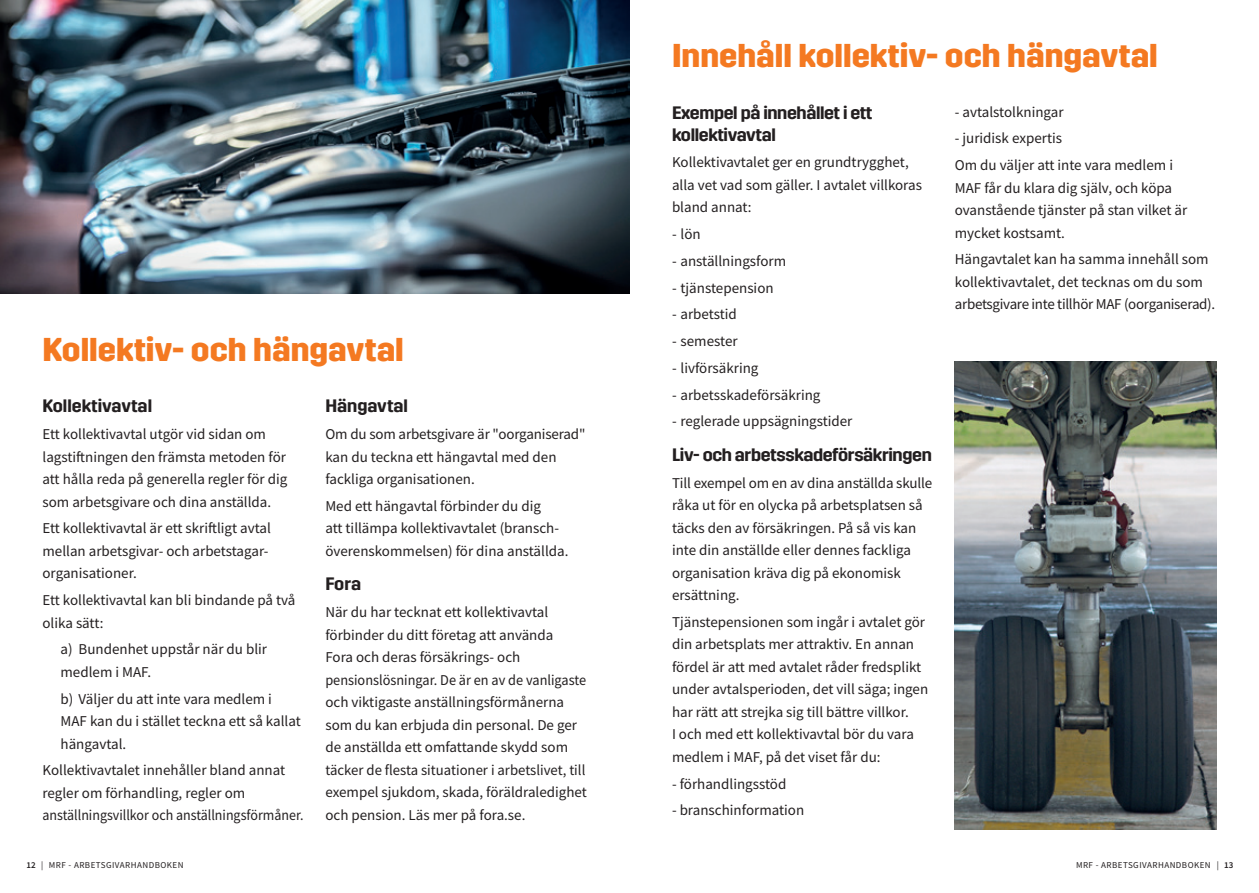
<style>
.page{position:relative;width:1259px;height:893px;background:#fff}
.page>*{position:absolute;margin:0;border:0;box-sizing:border-box;transform-origin:0 0}
.t1{font:700 33px "Trim";color:#f47921}
.t2{font:600 18px/21.6px "Trim";letter-spacing:-.02em;color:#231f20}
.t3{font:600 18px "Trim";color:#231f20}
.t4{font:15px/22.5px "Source Sans Pro";color:#231f20}
.t5{font:9px "Source Sans Pro";letter-spacing:.05em;color:#231f20}
.s1{font-weight:600}
</style>
<div class="page">
<img style="left:0;top:0;width:629px;height:293px">
<img style="left:955px;top:361px;width:261px;height:468px">
<h1 class="t1" style="left:43px;top:330px;width:363px">Kollektiv- och hängavtal</h1>
<p class="t3" style="left:43px;top:396px;width:111px">Kollektivavtal</p>
<p class="t4" style="left:43px;top:423px;width:246px">Ett kollektivavtal utgör vid sidan om lagstiftningen den främsta metoden för att hålla reda på generella regler för dig som arbetsgivare och dina anställda.</p>
<p class="t4" style="left:43px;top:517px;width:230px">Ett kollektivavtal är ett skriftligt avtal mellan arbetsgivar- och arbetstagar&shy;organisationer.</p>
<p class="t4" style="left:43px;top:589px;width:254px">Ett kollektivavtal kan bli bindande på två olika sätt:</p>
<p class="t4" style="left:61px;top:638px;width:208px">a) Bundenhet uppstår när du blir medlem i MAF.</p>
<p class="t4" style="left:61px;top:687px;width:242px">b) Väljer du att inte vara medlem i<br>MAF kan du i stället teckna ett så kallat hängavtal.</p>
<p class="t4" style="left:43px;top:759px;width:262px">Kollektivavtalet innehåller bland annat regler om förhandling, regler om anställningsvillkor och anställningsförmåner.</p>
<p class="t3" style="left:325px;top:396px;width:84px">Hängavtal</p>
<p class="t4" style="left:325px;top:423px;width:262px">Om du som arbetsgivare är "oorganiserad" kan du teckna ett hängavtal med den fackliga organisationen.</p>
<p class="t4" style="left:325px;top:495px;width:245px">Med ett hängavtal förbinder du dig<br>att tillämpa kollektivavtalet (bransch&shy;överenskommelsen) för dina anställda.</p>
<p class="t2" style="left:325px;top:573px;width:37px">Fora</p>
<p class="t4" style="left:325px;top:601px;width:263px">När du har tecknat ett kollektivavtal förbinder du ditt företag att använda<br>Fora och deras försäkrings- och pensionslösningar. De är en av de vanligaste och viktigaste anställningsförmånerna som du kan erbjuda din personal. De ger de anställda ett omfattande skydd som täcker de flesta situationer i arbetslivet, till exempel sjukdom, skada, föräldraledighet och pension. Läs mer på fora.se.</p>
<h1 class="t1" style="left:672px;top:37px;width:487px">Innehåll kollektiv- och hängavtal</h1>
<p class="t2" style="left:672px;top:102px;width:202px">Exempel på innehållet i ett kollektivavtal</p>
<p class="t4" style="left:672px;top:151px;width:251px">Kollektivavtalet ger en grundtrygghet, alla vet vad som gäller. I avtalet villkoras bland annat:</p>
<p class="t4" style="left:672px;top:223px;width:30px">- lön</p>
<p class="t4" style="left:672px;top:250px;width:116px">- anställningsform</p>
<p class="t4" style="left:672px;top:276px;width:103px">- tjänstepension</p>
<p class="t4" style="left:672px;top:303px;width:66px">- arbetstid</p>
<p class="t4" style="left:672px;top:330px;width:67px">- semester</p>
<p class="t4" style="left:672px;top:356px;width:88px">- livförsäkring</p>
<p class="t4" style="left:672px;top:383px;width:150px">- arbetsskadeförsäkring</p>
<p class="t4" style="left:672px;top:410px;width:182px">- reglerade uppsägningstider</p>
<p class="t2" style="left:672px;top:444px;width:261px">Liv- och arbetsskadeförsäkringen</p>
<p class="t4" style="left:672px;top:471px;width:262px">Till exempel om en av dina anställda skulle råka ut för en olycka på arbetsplatsen så täcks den av försäkringen. På så vis kan inte din anställde eller dennes fackliga organisation kräva dig på ekonomisk ersättning.</p>
<p class="t4" style="left:672px;top:610px;width:258px">Tjänstepensionen som ingår i avtalet gör din arbetsplats mer attraktiv. En annan fördel är att med avtalet råder fredsplikt under avtalsperioden, det vill säga; ingen har rätt att strejka sig till bättre villkor.<br>I och med ett kollektivavtal bör du vara medlem i MAF, på det viset får du:</p>
<p class="t4" style="left:672px;top:772px;width:116px">- förhandlingsstöd</p>
<p class="t4" style="left:672px;top:799px;width:134px">- branschinformation</p>
<p class="t4" style="left:955px;top:100px;width:110px">- avtalstolkningar</p>
<p class="t4" style="left:955px;top:125px;width:220px;line-height:26.7px">- juridisk expertis<br>Om du väljer att inte vara medlem i</p>
<p class="t4" style="left:955px;top:176px;width:234px">MAF får du klara dig själv, och köpa ovanstående tjänster på stan vilket är mycket kostsamt.</p>
<p class="t4" style="left:955px;top:248px;width:262px">Hängavtalet kan ha samma innehåll som kollektivavtalet, det tecknas om du som arbetsgivare inte tillhör MAF (oorganiserad).</p>
<p class="t5" style="left:27px;top:859px;width:158px"><span class="s1">12</span> | MRF - ARBETSGIVARHANDBOKEN</p>
<p class="t5" style="left:1076px;top:859px;width:159px">MRF - ARBETSGIVARHANDBOKEN | <span class="s1">13</span></p>
</div>
